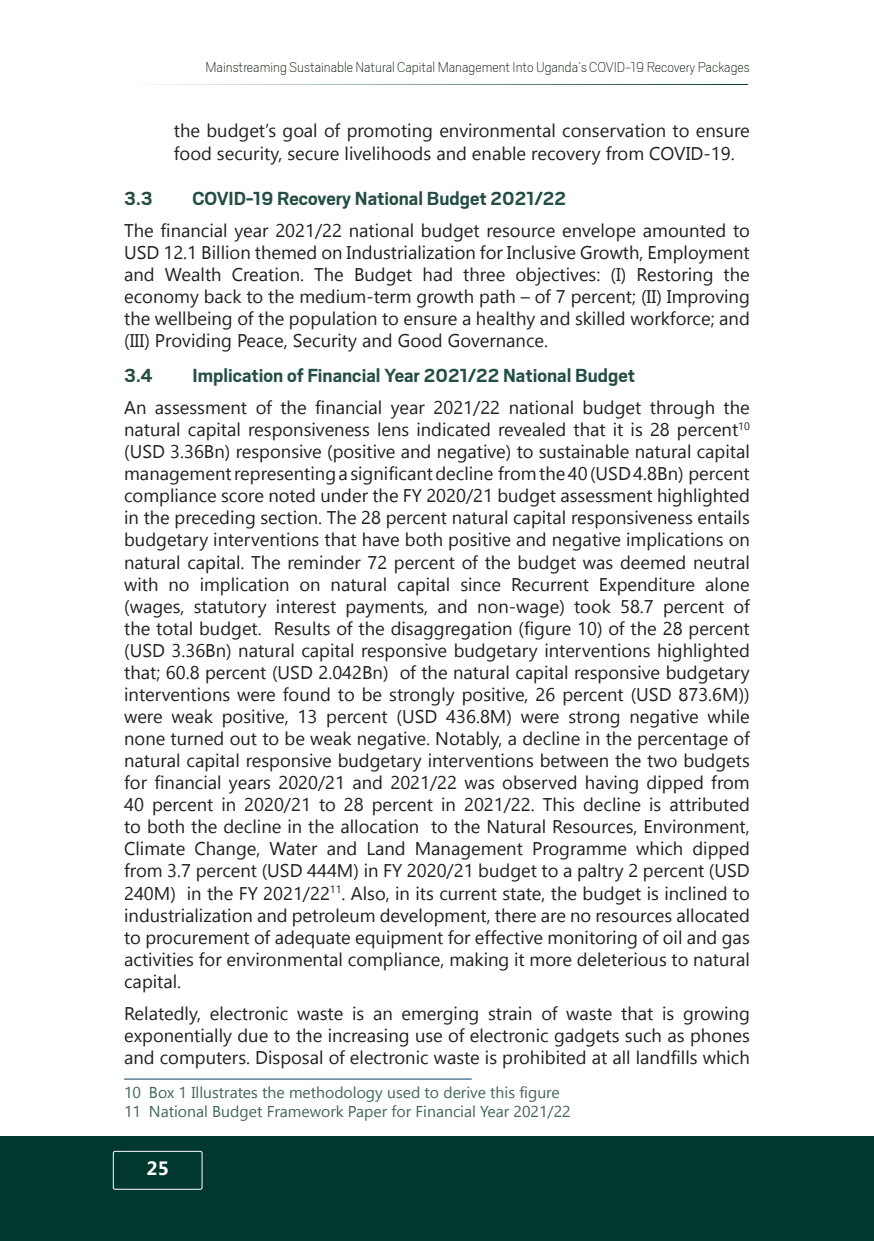
<style>
.page{position:relative;width:874px;height:1241px;background:#fff}
.page>*{position:absolute;margin:0;border:0;box-sizing:border-box;transform-origin:0 0}
.subhead{font:700 21px "Scout";color:#244e45}
.t1{font:700 19.25px "Segoe UI";color:#fff}
.body{font:18.38px "Segoe UI Symbol";color:#231f20}
.t2{font:100 15.75px "Scout";color:#001200}
.footnote{font:15.75px "Segoe UI Symbol";color:#42655d}
</style>
<div class="page">
<div style="left:0;top:1135px;width:873px;height:105px;background:#00372e"></div>
<div style="left:113px;top:1150px;width:89px;height:39px;border:1px solid #fff;border-radius:2px"></div>
<hr style="left:122px;top:84px;width:625px;height:1px;background:#00372e">
<hr style="left:124px;top:1078px;width:347px;height:1px;background:#024168">
<p class="t2" style="left:205px;top:57px;width:545px">Mainstreaming Sustainable Natural Capital Management Into Uganda’s COVID-19 Recovery Packages</p>
<p class="body" style="left:259px;top:120px;width:77px">▼▲ □ ● □</p>
<p class="body" style="left:363px;top:120px;width:60px">□ □▼■</p>
<p class="body" style="left:448px;top:120px;width:52px">■❖ □■</p>
<p class="body" style="left:525px;top:120px;width:210px">■▼ ● □■▲ ❖ ▼ □■ ▼□ ■▲◆</p>
<p class="body" style="left:179px;top:142px;width:278px">□□ ▲ ◆▼ ▲ ◆ ●❖● □□▲ ■</p>
<p class="subhead" style="left:124px;top:184px;width:30px">3.3</p>
<p class="subhead" style="left:192px;top:184px;width:375px">COVID-19 Recovery National Budget 2021/22</p>
<p class="body" style="left:171px;top:219px;width:58px">■■ ●</p>
<p class="body" style="left:348px;top:219px;width:95px">■▼□■● ◆</p>
<p class="body" style="left:473px;top:219px;width:59px">▼ ▲□◆</p>
<p class="body" style="left:571px;top:219px;width:45px">■❖ ●□</p>
<p class="body" style="left:667px;top:219px;width:39px">□◆■▼</p>
<p class="body" style="left:216px;top:241px;width:46px">●● □■ ▼</p>
<p class="body" style="left:321px;top:241px;width:246px">□■ ■ ◆▲▼ ● ▼□■ □ ■ ●◆▲❖</p>
<p class="body" style="left:133px;top:263px;width:12px">■</p>
<p class="body" style="left:268px;top:263px;width:33px">▼□■</p>
<p class="body" style="left:515px;top:263px;width:82px">□ ▼❖▲</p>
<p class="body" style="left:656px;top:263px;width:75px">▲▼□ ■ ▼</p>
<p class="body" style="left:142px;top:286px;width:33px">□■□</p>
<p class="body" style="left:246px;top:286px;width:30px">▼□ ▼</p>
<p class="body" style="left:704px;top:286px;width:36px">□❖■</p>
<p class="body" style="left:211px;top:308px;width:54px">■ □ ▼</p>
<p class="body" style="left:299px;top:308px;width:143px">□ ◆● ▼ □■ ▼□ ■▲◆</p>
<p class="body" style="left:549px;top:308px;width:58px">■ ▲ ●●</p>
<p class="body" style="left:728px;top:308px;width:12px">■</p>
<p class="body" style="left:171px;top:330px;width:51px">□❖ ■</p>
<p class="body" style="left:371px;top:330px;width:62px">■ □□</p>
<p class="body" style="left:460px;top:330px;width:67px">□❖ ■■</p>
<p class="subhead" style="left:124px;top:362px;width:30px">3.4</p>
<p class="subhead" style="left:192px;top:362px;width:444px">Implication of Financial Year 2021/22 National Budget</p>
<p class="body" style="left:136px;top:397px;width:71px">■ ▲▲ ▲▲</p>
<p class="body" style="left:230px;top:397px;width:58px">■▼ □ ▼</p>
<p class="body" style="left:325px;top:397px;width:58px">■■ ●</p>
<p class="body" style="left:508px;top:397px;width:97px">■▼□■● ◆</p>
<p class="body" style="left:634px;top:397px;width:60px">▼ ▼ □◆</p>
<p class="body" style="left:124px;top:419px;width:58px">■▼◆ ●</p>
<p class="body" style="left:221px;top:419px;width:212px">▼● ▲ □■▲❖■▲▲ ●■▲ ■</p>
<p class="body" style="left:464px;top:419px;width:83px">▼ ❖ ●</p>
<p class="body" style="left:573px;top:419px;width:71px">▼ ▼ ▼ ▲</p>
<p class="body" style="left:170px;top:441px;width:56px">✓✓ ■</p>
<p class="body" style="left:251px;top:441px;width:62px">▲ □■▲❖</p>
<p class="body" style="left:343px;top:441px;width:44px">□▲▼❖</p>
<p class="body" style="left:476px;top:441px;width:216px">▼❖ ▼□ ▲◆▲▼ ■ ● ■ ▼◆ ●</p>
<p class="body" style="left:149px;top:463px;width:12px">■</p>
<p class="body" style="left:276px;top:463px;width:50px">▲ ■▼■</p>
<p class="body" style="left:464px;top:463px;width:21px">●■</p>
<p class="body" style="left:510px;top:463px;width:69px">□ ▼ ✔</p>
<p class="body" style="left:133px;top:485px;width:164px">□ ● ■ ▲□ ■□▼</p>
<p class="body" style="left:508px;top:485px;width:104px">◆ ▼ ▲▲ ▲▲</p>
<p class="body" style="left:234px;top:507px;width:85px">■ ▲ ▼□■</p>
<p class="body" style="left:430px;top:507px;width:79px">■▼ ■ ▼◆ ●</p>
<p class="body" style="left:546px;top:507px;width:205px">▼ ● ▲ □■▲❖ ■ ▲▲ ■▼ ●▲</p>
<p class="body" style="left:218px;top:529px;width:140px">■▼ ❖ ■▼□■▲ ▼ ▼</p>
<p class="body" style="left:381px;top:529px;width:53px">❖ □▼</p>
<p class="body" style="left:459px;top:529px;width:44px">□▲▼❖</p>
<p class="body" style="left:656px;top:529px;width:94px">● ▼ □■▲ □■</p>
<p class="body" style="left:124px;top:551px;width:58px">■▼◆ ●</p>
<p class="body" style="left:323px;top:551px;width:12px">■</p>
<p class="body" style="left:438px;top:551px;width:54px">■▼ □ ▼</p>
<p class="body" style="left:692px;top:551px;width:58px">■◆▼ ●</p>
<p class="body" style="left:142px;top:573px;width:49px">▼ ■□</p>
<p class="body" style="left:231px;top:573px;width:158px">● ▼□■ □■ ■ ▼◆ ●</p>
<p class="body" style="left:430px;top:573px;width:54px">▼● ▲■</p>
<p class="body" style="left:539px;top:573px;width:51px">◆ ■▼</p>
<p class="body" style="left:636px;top:573px;width:44px">■ ▼◆</p>
<p class="body" style="left:714px;top:573px;width:27px">●□■</p>
<p class="body" style="left:173px;top:595px;width:79px">▲ ▲▼ ▼◆▼□</p>
<p class="body" style="left:399px;top:595px;width:110px">■▼▲ ■ ■□■</p>
<p class="body" style="left:574px;top:595px;width:29px">▼□□</p>
<p class="body" style="left:707px;top:595px;width:38px">■▼ □</p>
<p class="body" style="left:124px;top:617px;width:98px">▼ ▼□▼ ● ◆</p>
<p class="body" style="left:251px;top:617px;width:114px">▼ ▲◆●▼▲ □ ▼</p>
<p class="body" style="left:480px;top:617px;width:33px">▼□■</p>
<p class="body" style="left:171px;top:639px;width:125px">✓✓ ■ ■▼◆ ●</p>
<p class="body" style="left:334px;top:639px;width:105px">▼ ● ▲ □■▲❖</p>
<p class="body" style="left:548px;top:639px;width:103px">■▼ ❖ ■▼ □■▲</p>
<p class="body" style="left:342px;top:661px;width:87px">✔ ■ □ ▼</p>
<p class="body" style="left:453px;top:661px;width:58px">■▼◆ ●</p>
<p class="body" style="left:548px;top:661px;width:104px">▼ ● ▲ □■▲❖</p>
<p class="body" style="left:128px;top:683px;width:103px">■▼ ❖ ■▼ □■▲</p>
<p class="body" style="left:288px;top:683px;width:68px">□◆■ ▼□</p>
<p class="body" style="left:389px;top:683px;width:58px">▲▼ □■ ●</p>
<p class="body" style="left:472px;top:683px;width:44px">□▲▼❖</p>
<p class="body" style="left:232px;top:705px;width:44px">□▲▼❖</p>
<p class="body" style="left:568px;top:705px;width:73px">▲▼ □■ ■</p>
<p class="body" style="left:735px;top:705px;width:6px">●</p>
<p class="body" style="left:124px;top:727px;width:81px">■□■ ▼◆ ■</p>
<p class="body" style="left:229px;top:727px;width:51px">□◆▼ ▼□</p>
<p class="body" style="left:356px;top:727px;width:61px">■ ▼❖</p>
<p class="body" style="left:449px;top:727px;width:43px">□▼ ●</p>
<p class="body" style="left:551px;top:727px;width:62px">●■ ■ ▼</p>
<p class="body" style="left:124px;top:750px;width:58px">■▼◆ ●</p>
<p class="body" style="left:220px;top:750px;width:104px">▼ ● ▲ □■▲❖</p>
<p class="body" style="left:432px;top:750px;width:103px">■▼ ❖ ■▼ □■▲</p>
<p class="body" style="left:560px;top:750px;width:63px">▼ ■ ▼</p>
<p class="body" style="left:647px;top:750px;width:59px">▼ □ ◆</p>
<p class="body" style="left:130px;top:772px;width:93px">□ ■■ ●</p>
<p class="body" style="left:361px;top:772px;width:12px">■</p>
<p class="body" style="left:487px;top:772px;width:72px">▲ □▲ ❖</p>
<p class="body" style="left:197px;top:794px;width:41px">■▼ ■</p>
<p class="body" style="left:416px;top:794px;width:41px">■▼ ■</p>
<p class="body" style="left:567px;top:794px;width:164px">▲ ●■ ▲ ▼▼ ◆▼</p>
<p class="body" style="left:124px;top:816px;width:75px">▼□ □▼ ▼</p>
<p class="body" style="left:252px;top:816px;width:63px">●■ ■ ▼</p>
<p class="body" style="left:349px;top:816px;width:112px">●●□ ▼ □■ ▼□ ▼</p>
<p class="body" style="left:509px;top:816px;width:38px">▼◆ ●</p>
<p class="body" style="left:572px;top:816px;width:30px">▲□◆</p>
<p class="body" style="left:625px;top:816px;width:80px">▲ ■❖ □■</p>
<p class="body" style="left:225px;top:838px;width:12px">■</p>
<p class="body" style="left:384px;top:838px;width:12px">■</p>
<p class="body" style="left:440px;top:838px;width:12px">■</p>
<p class="body" style="left:307px;top:860px;width:31px">✔✔✔</p>
<p class="body" style="left:368px;top:860px;width:12px">■</p>
<p class="body" style="left:489px;top:860px;width:71px">◆ ▼ ▼□</p>
<p class="body" style="left:362px;top:882px;width:196px">●▲□ ■ ▼▲ ◆ ■▼ ▲▼ ▼ ▼</p>
<p class="body" style="left:593px;top:882px;width:115px">◆ ▼ ▲ ■●■</p>
<p class="body" style="left:128px;top:904px;width:150px">■ ◆▲▼ ● ▼□■ ■</p>
<p class="body" style="left:312px;top:904px;width:49px">▼□● ◆</p>
<p class="body" style="left:400px;top:904px;width:35px">❖ ●□</p>
<p class="body" style="left:470px;top:904px;width:32px">■▼ ▼</p>
<p class="body" style="left:570px;top:904px;width:71px">■□ ▲□◆</p>
<p class="body" style="left:664px;top:904px;width:66px">▲ ●●□ ▼</p>
<p class="body" style="left:124px;top:926px;width:69px">▼□ □ ◆</p>
<p class="body" style="left:233px;top:926px;width:33px">■▼ □</p>
<p class="body" style="left:304px;top:926px;width:38px">❑◆ ▼</p>
<p class="body" style="left:426px;top:926px;width:39px">■▼ □</p>
<p class="body" style="left:563px;top:926px;width:145px">□■▼□ ■ □ □● ■</p>
<p class="body" style="left:142px;top:948px;width:147px">▼❖▼ ▲ □ ■❖ □■</p>
<p class="body" style="left:312px;top:948px;width:56px">■▼ ● □</p>
<p class="body" style="left:488px;top:948px;width:70px">■ ▼ □</p>
<p class="body" style="left:597px;top:948px;width:154px">● ▼ □◆▲ ▼□ ■ ▼◆ ●</p>
<p class="body" style="left:144px;top:1002px;width:46px">●▼ ●</p>
<p class="body" style="left:219px;top:1002px;width:58px">● ▼□■</p>
<p class="body" style="left:320px;top:1002px;width:74px">▲▼ ▲ ■</p>
<p class="body" style="left:458px;top:1002px;width:96px">■ ▲▼ ■ □</p>
<p class="body" style="left:588px;top:1002px;width:87px">▲▼ ▼ ▼ ▲</p>
<p class="body" style="left:153px;top:1024px;width:72px">□■ ■▼ ●●</p>
<p class="body" style="left:248px;top:1024px;width:55px">◆ ▼□ ▼</p>
<p class="body" style="left:332px;top:1024px;width:205px">■ ▲■ ◆▲ □ ● ▼□■</p>
<p class="body" style="left:605px;top:1024px;width:39px">▼▲ ▲◆</p>
<p class="body" style="left:676px;top:1024px;width:74px">▲ □■ ▲</p>
<p class="body" style="left:206px;top:1046px;width:42px">◆▼ ▲</p>
<p class="body" style="left:272px;top:1046px;width:144px">▲ □▲● □ ● ▼□■</p>
<p class="body" style="left:456px;top:1046px;width:75px">▲▼ ▲ □</p>
<p class="body" style="left:560px;top:1046px;width:139px">▼ ▼ ●● ● ■ ●●▲</p>
<p class="footnote" style="left:158px;top:1083px;width:111px">□ ●●◆▲▼ ▼ ▲ ▼</p>
<p class="footnote" style="left:311px;top:1083px;width:57px">▼ □ □●□</p>
<p class="footnote" style="left:470px;top:1083px;width:46px">❖ ▼ ▲</p>
<p class="footnote" style="left:169px;top:1101px;width:63px">▼□■ ● ◆</p>
<p class="footnote" style="left:396px;top:1101px;width:81px">□ ■■ ●</p>
<p class="t1" style="left:146px;top:1157px;width:24px">25</p>
</div>
